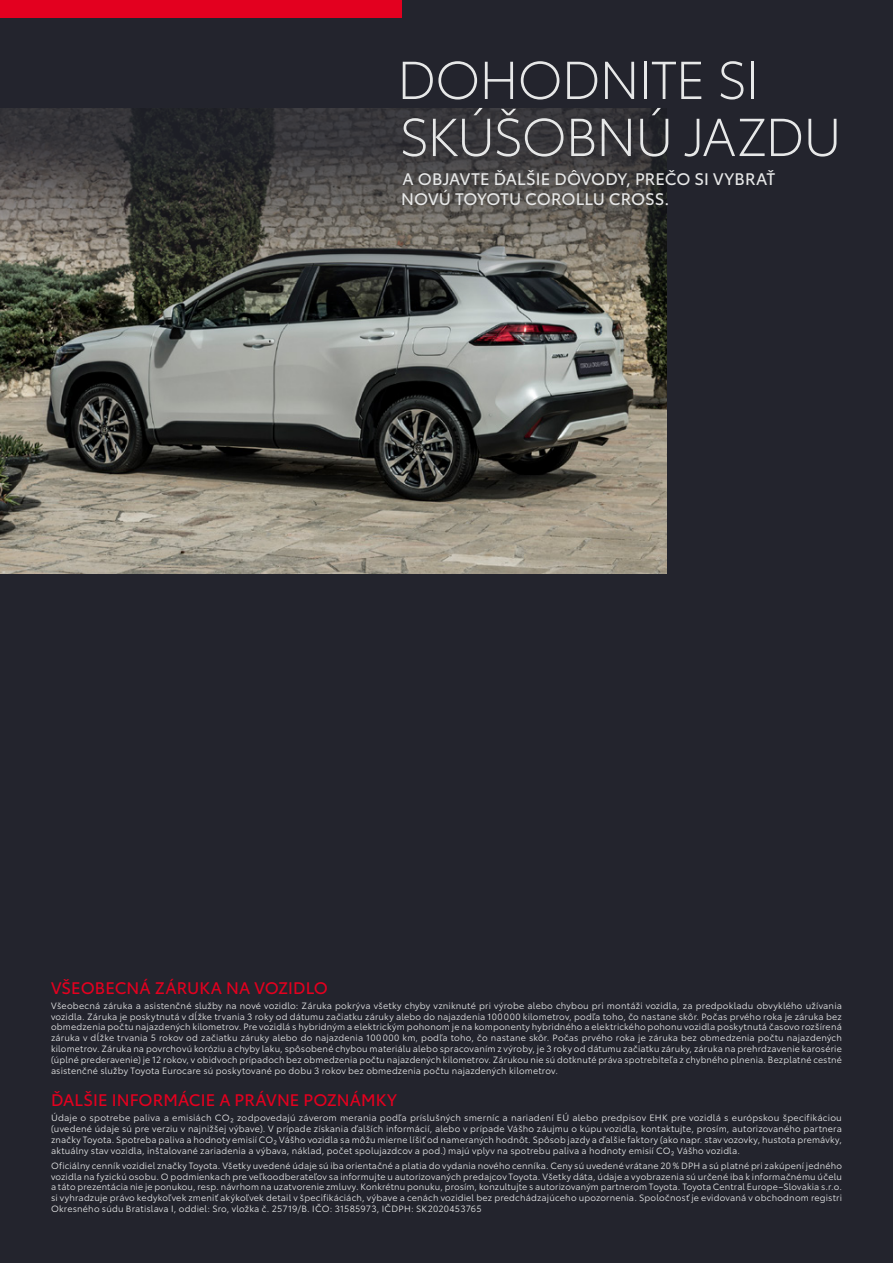
<style>
.page{position:relative;width:893px;height:1263px;background:#23242d}
.page>*{position:absolute;margin:0;border:0;box-sizing:border-box;transform-origin:0 0}
.t1{font:300 52.5px/57px "Toyota Type";letter-spacing:-.035em;color:#e7e8e8}
.t2{font:16.5px/19.5px "Toyota Type";color:#e7e8e8}
.t3{font:16.5px "Toyota Type";letter-spacing:.005em;color:#e3001f}
.t4{font:9px/10.8px "Toyota Type";letter-spacing:.02em;color:#e7e8e8;text-align:justify}
</style>
<div class="page">
<img style="left:0;top:370px;width:666px;height:203px">
<svg style="left:0;top:109px;width:666px;height:261px"></svg>
<div style="left:0;top:0;width:401px;height:17px;background:#e3001f"></div>
<h1 class="t1" style="left:397px;top:48px;width:446px">DOHODNITE SI<br>SKÚŠOBNÚ JAZDU</h1>
<h2 class="t2" style="left:401px;top:168px;width:376px">A OBJAVTE ĎALŠIE DÔVODY, PREČO SI VYBRAŤ<br>NOVÚ TOYOTU COROLLU CROSS.</h2>
<h2 class="t3" style="left:51px;top:975px;width:279px">VŠEOBECNÁ ZÁRUKA NA VOZIDLO</h2>
<p class="t4" style="left:51px;top:999px;width:792px">Všeobecná záruka a asistenčné služby na nové vozidlo: Záruka pokrýva všetky chyby vzniknuté pri výrobe alebo chybou pri montáži vozidla, za predpokladu obvyklého užívania vozidla. Záruka je poskytnutá v dĺžke trvania 3 roky od dátumu začiatku záruky alebo do najazdenia 100000 kilometrov, podľa toho, čo nastane skôr. Počas prvého roka je záruka bez obmedzenia počtu najazdených kilometrov. Pre vozidlá s hybridným a elektrickým pohonom je na komponenty hybridného a elektrického pohonu vozidla poskytnutá časovo rozšírená záruka v dĺžke trvania 5 rokov od začiatku záruky alebo do najazdenia 100000 km, podľa toho, čo nastane skôr. Počas prvého roka je záruka bez obmedzenia počtu najazdených kilometrov. Záruka na povrchovú koróziu a chyby laku, spôsobené chybou materiálu alebo spracovaním z výroby, je 3 roky od dátumu začiatku záruky, záruka na prehrdzavenie karosérie (úplné prederavenie) je 12 rokov, v obidvoch prípadoch bez obmedzenia počtu najazdených kilometrov. Zárukou nie sú dotknuté práva spotrebiteľa z chybného plnenia. Bezplatné cestné asistenčné služby Toyota Eurocare sú poskytované po dobu 3 rokov bez obmedzenia počtu najazdených kilometrov.</p>
<h2 class="t3" style="left:51px;top:1088px;width:348px">ĎALŠIE INFORMÁCIE A PRÁVNE POZNÁMKY</h2>
<p class="t4" style="left:51px;top:1112px;width:792px">Údaje o spotrebe paliva a emisiách CO2 zodpovedajú záverom merania podľa príslušných smerníc a nariadení EÚ alebo predpisov EHK pre vozidlá s európskou špecifikáciou (uvedené údaje sú pre verziu v najnižšej výbave). V prípade získania ďalších informácií, alebo v prípade Vášho záujmu o kúpu vozidla, kontaktujte, prosím, autorizovaného partnera značky Toyota. Spotreba paliva a hodnoty emisií CO2 Vášho vozidla sa môžu mierne líšiť od nameraných hodnôt. Spôsob jazdy a ďalšie faktory (ako napr. stav vozovky, hustota premávky, aktuálny stav vozidla, inštalované zariadenia a výbava, náklad, počet spolujazdcov a pod.) majú vplyv na spotrebu paliva a hodnoty emisií CO2 Vášho vozidla.</p>
<p class="t4" style="left:51px;top:1159px;width:792px">Oficiálny cenník vozidiel značky Toyota. Všetky uvedené údaje sú iba orientačné a platia do vydania nového cenníka. Ceny sú uvedené vrátane 20 % DPH a sú platné pri zakúpení jedného vozidla na fyzickú osobu. O podmienkach pre veľkoodberateľov sa informujte u autorizovaných predajcov Toyota. Všetky dáta, údaje a vyobrazenia sú určené iba k informačnému účelu a táto prezentácia nie je ponukou, resp. návrhom na uzatvorenie zmluvy. Konkrétnu ponuku, prosím, konzultujte s autorizovaným partnerom Toyota. Toyota Central Europe–Slovakia s.r.o. si vyhradzuje právo kedykoľvek zmeniť akýkoľvek detail v špecifikáciách, výbave a cenách vozidiel bez predchádzajúceho upozornenia. Spoločnosť je evidovaná v obchodnom registri Okresného súdu Bratislava I, oddiel: Sro, vložka č. 25719/B. IČO: 31585973, IČDPH: SK2020453765</p>
</div>
